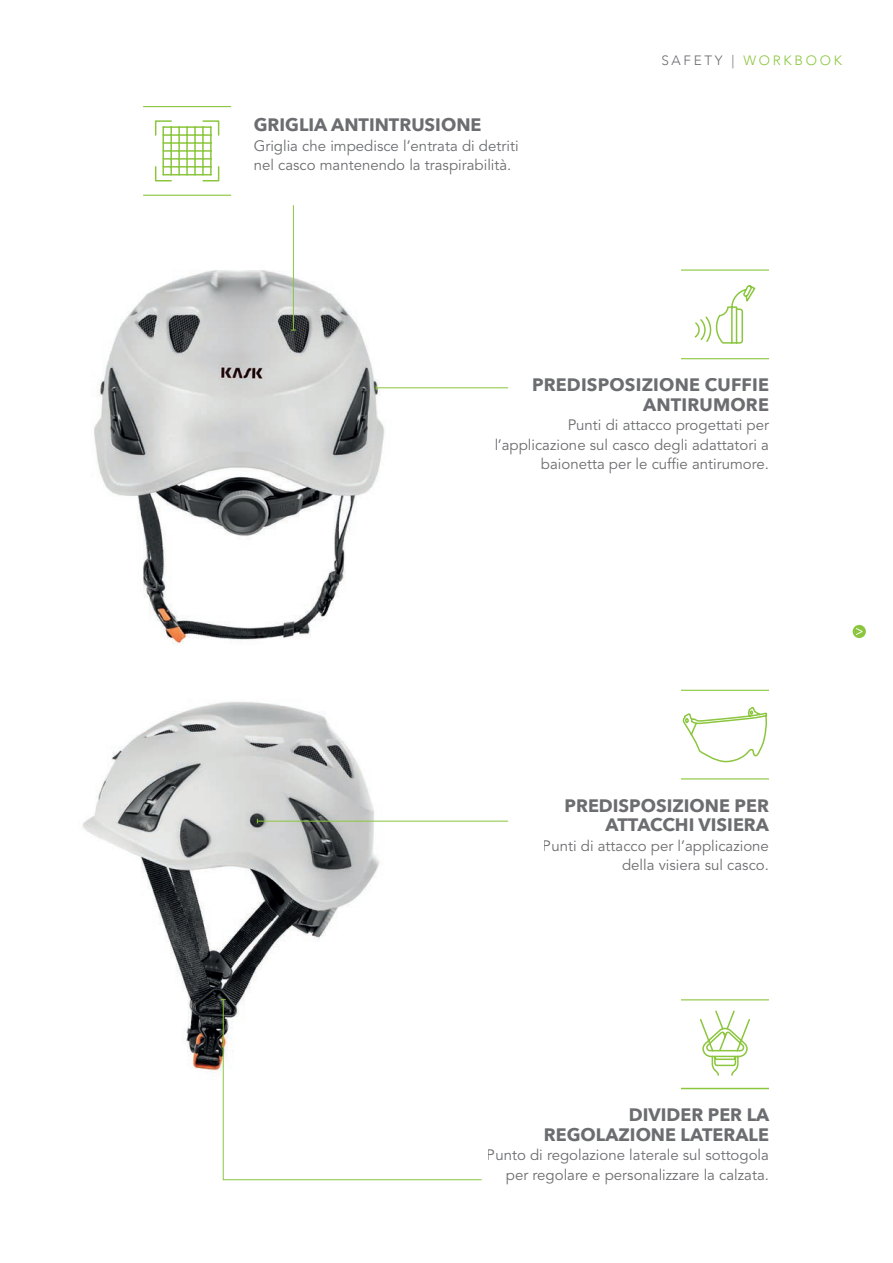
<style>
.page{position:relative;width:893px;height:1263px;background:#fff}
.page>*{position:absolute;margin:0;border:0;box-sizing:border-box;transform-origin:0 0}
.t1{font:700 18px/19.5px "Avenir Next";color:#6c6d70;text-align:right}
.t2{font:15px/19.5px "Avenir LT Std";color:#6c6d70;text-align:right}
.t3{font:300 13.5px "Avenir";letter-spacing:.2em;color:#8bc63e}
.s1{color:#6c6d70}
</style>
<div class="page">
<div style="left:853px;top:625px;width:13px;height:13px;background:#8bc63e;border-radius:50%"></div>
<svg style="left:856px;top:628px;width:6px;height:7px"></svg>
<img style="left:82px;top:701px;width:339px;height:378px">
<img style="left:94px;top:249px;width:309px;height:395px">
<hr style="left:681px;top:1088px;width:88px;height:1px;background:#8bc63e">
<hr style="left:681px;top:999px;width:88px;height:1px;background:#8bc63e">
<svg style="left:700px;top:1010px;width:50px;height:66px"></svg>
<hr style="left:681px;top:358px;width:88px;height:1px;background:#8bc63e">
<hr style="left:681px;top:269px;width:88px;height:2px;background:#8bc63e">
<svg style="left:694px;top:285px;width:62px;height:59px"></svg>
<hr style="left:681px;top:778px;width:88px;height:1px;background:#8bc63e">
<hr style="left:681px;top:690px;width:88px;height:1px;background:#8bc63e">
<svg style="left:682px;top:689px;width:86px;height:74px"></svg>
<hr style="left:143px;top:195px;width:88px;height:1px;background:#8bc63e">
<hr style="left:143px;top:106px;width:88px;height:1px;background:#8bc63e">
<svg style="left:154px;top:120px;width:66px;height:62px"></svg>
<hr style="left:293px;top:205px;width:1px;height:125px;background:#8bc63e">
<svg style="left:223px;top:999px;width:259px;height:181px"></svg>
<hr style="left:257px;top:821px;width:251px;height:1px;background:#8bc63e">
<hr style="left:376px;top:388px;width:132px;height:1px;background:#8bc63e">
<p class="t1" style="left:254px;top:115px;width:229px">GRIGLIA ANTINTRUSIONE</p>
<p class="t2" style="left:254px;top:136px;width:266px;text-align:left">Griglia che impedisce l’entrata di detriti nel casco mantenendo la traspirabilità.</p>
<p class="t3" style="left:661px;top:52px;width:182px"><span class="s1">SAFETY |</span> WORKBOOK</p>
<p class="t1" style="left:532px;top:375px;width:238px">PREDISPOSIZIONE CUFFIE<br>ANTIRUMORE</p>
<p class="t2" style="left:494px;top:416px;width:276px">Punti di attacco progettati per l’applicazione sul casco degli adattatori a baionetta per le cuffie antirumore.</p>
<p class="t1" style="left:565px;top:795px;width:206px">PREDISPOSIZIONE PER<br>ATTACCHI VISIERA</p>
<p class="t2" style="left:543px;top:836px;width:228px">Punti di attacco per l’applicazione della visiera sul casco.</p>
<p class="t1" style="left:544px;top:1105px;width:227px">DIVIDER PER LA<br>REGOLAZIONE LATERALE</p>
<p class="t2" style="left:487px;top:1146px;width:284px">Punto di regolazione laterale sul sottogola per regolare e personalizzare la calzata.</p>
</div>
